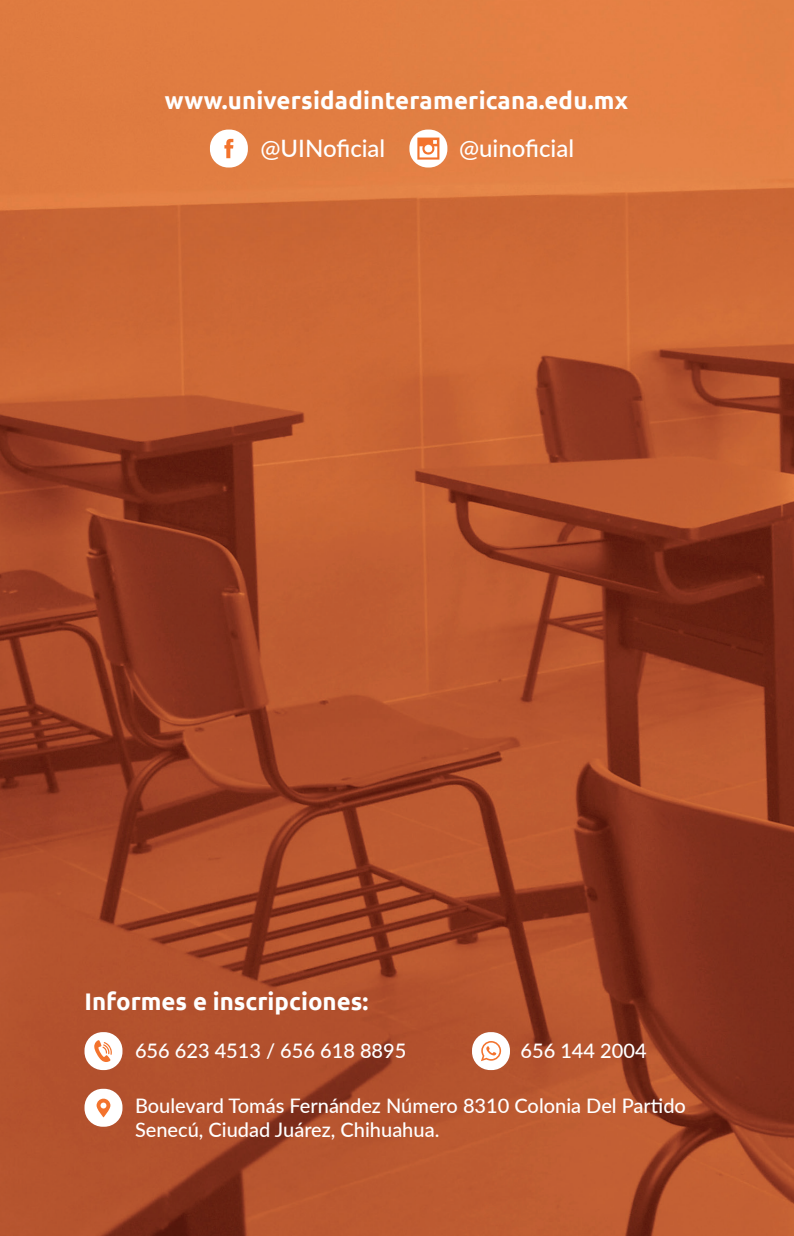
<style>
.page{position:relative;width:794px;height:1236px;background:#fff}
.page>*{position:absolute;margin:0;border:0;box-sizing:border-box;transform-origin:0 0}
.t1{font:700 24px "Ubuntu";letter-spacing:.005em;color:#fff}
.t2{font:500 24px "Lato";color:#fff}
.t3{font:500 20px/24px "Lato";color:#fff}
</style>
<div class="page">
<img style="left:0;top:0;width:794px;height:1236px">
<div style="left:210px;top:130px;width:38px;height:38px;background:#fff;border-radius:18px"></div>
<svg style="left:224px;top:139px;width:9px;height:19px"></svg>
<div style="left:409px;top:130px;width:38px;height:38px;background:#fff;border-radius:18px"></div>
<svg style="left:417px;top:138px;width:22px;height:22px"></svg>
<div style="left:84px;top:1089px;width:38px;height:38px;background:#fff;border-radius:18px"></div>
<svg style="left:97px;top:1099px;width:13px;height:18px"></svg>
<div style="left:472px;top:1032px;width:38px;height:38px;background:#fff;border-radius:18px"></div>
<svg style="left:481px;top:1041px;width:20px;height:20px"></svg>
<div style="left:84px;top:1032px;width:38px;height:38px;background:#fff;border-radius:18px"></div>
<svg style="left:94px;top:1040px;width:18px;height:22px"></svg>
<p class="t1" style="left:165px;top:86px;width:465px">www.universidadinteramericana.edu.mx</p>
<p class="t2" style="left:260px;top:131px;width:126px">@UINoficial</p>
<p class="t2" style="left:459px;top:131px;width:117px">@uinoficial</p>
<p class="t1" style="left:84px;top:987px;width:285px">Informes e inscripciones:</p>
<p class="t3" style="left:135px;top:1038px;width:273px">656 623 4513 / 656 618 8895</p>
<p class="t3" style="left:520px;top:1038px;width:128px">656 144 2004</p>
<p class="t3" style="left:135px;top:1093px;width:552px">Boulevard Tomás Fernández Número 8310 Colonia Del Partido<br>Senecú, Ciudad Juárez, Chihuahua.</p>
</div>
